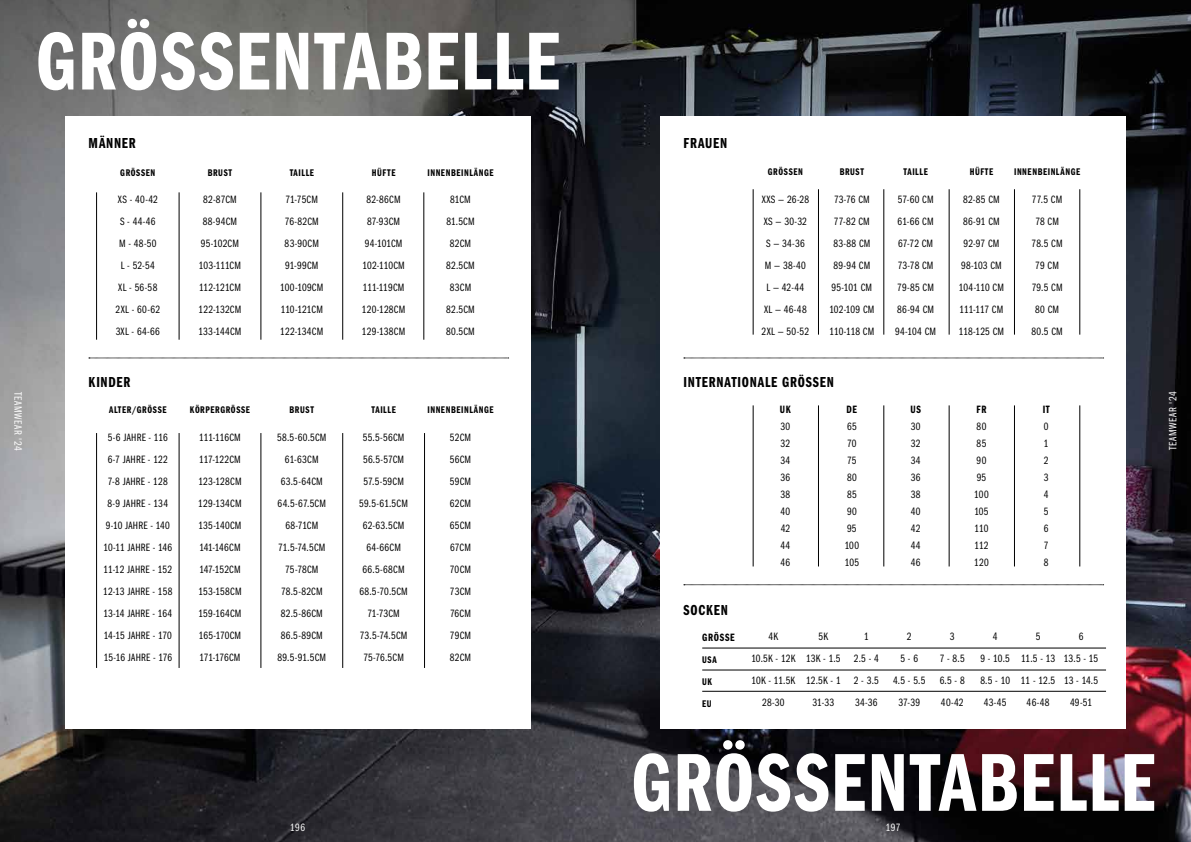
<style>
.page{position:relative;width:1191px;height:842px;background:#fff}
.page>*{position:absolute;margin:0;border:0;box-sizing:border-box;transform-origin:0 0}
.t1{font:85px "Franklin Gothic LT Pro Dm Cm";letter-spacing:.02em;color:#fff}
.t2{font:15px "Franklin Gothic LT Pro Dm Cm";letter-spacing:.055em;color:#000}
.t3{font:11px/22px "Franklin Gothic LT Pro Bk Cm";letter-spacing:.025em;color:#000;text-align:center}
.t4{font:11px "Franklin Gothic LT Pro Bk Cm";letter-spacing:.06em;color:#fff}
.t5{font:11px/22px "Franklin Gothic LT Pro Bk Cm";letter-spacing:.005em;color:#000;text-align:center}
.t6{font:11px "Franklin Gothic LT Pro Dm Cm";letter-spacing:.055em;color:#000}
.t7{font:10px "Franklin Gothic LT Pro Dm Cm";letter-spacing:.06em;color:#000}
</style>
<div class="page">
<img style="left:0;top:0;width:1191px;height:842px">
<div style="left:65px;top:116px;width:465px;height:612px;background:#fff"></div>
<div style="left:660px;top:116px;width:465px;height:612px;background:#fff"></div>
<svg style="left:89px;top:358px;width:420px;height:1px"></svg>
<svg style="left:684px;top:584px;width:419px;height:1px"></svg>
<hr style="left:1014px;top:189px;width:1px;height:146px;background:#000">
<hr style="left:1014px;top:405px;width:1px;height:161px;background:#000">
<hr style="left:1079px;top:405px;width:1px;height:161px;background:#000">
<hr style="left:1079px;top:189px;width:1px;height:146px;background:#000">
<hr style="left:423px;top:192px;width:1px;height:148px;background:#000">
<hr style="left:424px;top:433px;width:1px;height:235px;background:#000">
<hr style="left:949px;top:189px;width:1px;height:146px;background:#000">
<hr style="left:949px;top:405px;width:1px;height:161px;background:#000">
<hr style="left:342px;top:192px;width:1px;height:148px;background:#000">
<hr style="left:342px;top:433px;width:1px;height:235px;background:#000">
<hr style="left:883px;top:189px;width:1px;height:146px;background:#000">
<hr style="left:883px;top:405px;width:1px;height:161px;background:#000">
<hr style="left:261px;top:192px;width:1px;height:148px;background:#000">
<hr style="left:261px;top:433px;width:1px;height:235px;background:#000">
<hr style="left:818px;top:189px;width:1px;height:146px;background:#000">
<hr style="left:818px;top:405px;width:1px;height:161px;background:#000">
<hr style="left:179px;top:192px;width:1px;height:148px;background:#000">
<hr style="left:179px;top:433px;width:1px;height:235px;background:#000">
<hr style="left:753px;top:189px;width:1px;height:146px;background:#000">
<hr style="left:753px;top:405px;width:1px;height:161px;background:#000">
<hr style="left:96px;top:192px;width:1px;height:148px;background:#000">
<hr style="left:96px;top:433px;width:1px;height:235px;background:#000">
<hr style="left:702px;top:648px;width:404px;height:1px;background:#000">
<hr style="left:702px;top:670px;width:404px;height:1px;background:#000">
<hr style="left:702px;top:691px;width:404px;height:1px;background:#000">
<svg style="left:684px;top:358px;width:419px;height:1px"></svg>
<h1 class="t1" style="left:36px;top:15px;width:525px">GRÖSSENTABELLE</h1>
<h2 class="t2" style="left:89px;top:135px;width:49px">MÄNNER</h2>
<p class="t7" style="left:120px;top:167px;width:37px">GRÖSSEN</p>
<p class="t3" style="left:116px;top:189px;width:46px">XS - 40-42<br>S - 44-46<br>M - 48-50<br>L - 52-54<br>XL - 56-58<br>2XL - 60-62<br>3XL - 64-66</p>
<h2 class="t2" style="left:89px;top:374px;width:43px">KINDER</h2>
<p class="t7" style="left:208px;top:167px;width:26px">BRUST</p>
<p class="t3" style="left:198px;top:189px;width:45px">82-87CM<br>88-94CM<br>95-102CM<br>103-111CM<br>112-121CM<br>122-132CM<br>133-144CM</p>
<p class="t7" style="left:290px;top:167px;width:26px">TAILLE</p>
<p class="t3" style="left:280px;top:189px;width:45px">71-75CM<br>76-82CM<br>83-90CM<br>91-99CM<br>100-109CM<br>110-121CM<br>122-134CM</p>
<p class="t7" style="left:372px;top:167px;width:25px">HÜFTE</p>
<p class="t3" style="left:362px;top:189px;width:45px">82-86CM<br>87-93CM<br>94-101CM<br>102-110CM<br>111-119CM<br>120-128CM<br>129-138CM</p>
<p class="t7" style="left:427px;top:167px;width:68px">INNENBEINLÄNGE</p>
<p class="t3" style="left:446px;top:189px;width:30px">81CM<br>81.5CM<br>82CM<br>82.5CM<br>83CM<br>82.5CM<br>80.5CM</p>
<h2 class="t2" style="left:683px;top:135px;width:45px">FRAUEN</h2>
<p class="t7" style="left:768px;top:166px;width:37px">GRÖSSEN</p>
<p class="t3" style="left:761px;top:188px;width:49px">XXS — 26-28<br>XS — 30-32<br>S — 34-36<br>M — 38-40<br>L — 42-44<br>XL — 46-48<br>2XL — 50-52</p>
<p class="t7" style="left:839px;top:166px;width:26px">BRUST</p>
<p class="t3" style="left:829px;top:188px;width:47px">73-76 CM<br>77-82 CM<br>83-88 CM<br>89-94 CM<br>95-101 CM<br>102-109 CM<br>110-118 CM</p>
<h2 class="t2" style="left:683px;top:374px;width:152px">INTERNATIONALE GRÖSSEN</h2>
<p class="t7" style="left:903px;top:166px;width:26px">TAILLE</p>
<p class="t3" style="left:895px;top:188px;width:42px;text-align:left">57-60 CM<br>61-66 CM<br>67-72 CM<br>73-78 CM<br>79-85 CM<br>86-94 CM<br>94-104 CM</p>
<p class="t7" style="left:969px;top:166px;width:25px">HÜFTE</p>
<p class="t3" style="left:958px;top:188px;width:47px">82-85 CM<br>86-91 CM<br>92-97 CM<br>98-103 CM<br>104-110 CM<br>111-117 CM<br>118-125 CM</p>
<p class="t7" style="left:1014px;top:166px;width:68px">INNENBEINLÄNGE</p>
<p class="t3" style="left:1031px;top:188px;width:33px">77.5 CM<br>78 CM<br>78.5 CM<br>79 CM<br>79.5 CM<br>80 CM<br>80.5 CM</p>
<p class="t4" style="left:24px;top:392px;width:60px;rotate:90deg">TEAMWEAR '24</p>
<p class="t4" style="left:1166px;top:450px;width:60px;rotate:-90deg">TEAMWEAR '24</p>
<p class="t7" style="left:427px;top:404px;width:68px">INNENBEINLÄNGE</p>
<p class="t3" style="left:450px;top:426px;width:23px;text-align:justify">52CM 56CM 59CM 62CM 65CM 67CM 70CM 73CM 76CM 79CM 82CM</p>
<p class="t7" style="left:109px;top:404px;width:59px">ALTER/GRÖSSE</p>
<p class="t3" style="left:103px;top:427px;width:71px">5-6 JAHRE - 116<br>6-7 JAHRE - 122<br>7-8 JAHRE - 128<br>8-9 JAHRE - 134<br>9-10 JAHRE - 140<br>10-11 JAHRE - 146<br>11-12 JAHRE - 152<br>12-13 JAHRE - 158<br>13-14 JAHRE - 164<br>14-15 JAHRE - 170<br>15-16 JAHRE - 176</p>
<p class="t7" style="left:190px;top:404px;width:61px">KÖRPERGRÖSSE</p>
<p class="t3" style="left:198px;top:427px;width:45px;text-align:justify">111-116CM 117-122CM 123-128CM 129-134CM 135-140CM 141-146CM 147-152CM 153-158CM 159-164CM 165-170CM 171-176CM</p>
<p class="t6" style="left:910px;top:403px;width:12px">US</p>
<p class="t3" style="left:910px;top:418px;width:11px;line-height:17px;text-align:justify">30<br>32<br>34<br>36<br>38<br>40<br>42<br>44<br>46</p>
<p class="t6" style="left:1042px;top:403px;width:9px">IT</p>
<p class="t3" style="left:1044px;top:418px;width:6px;line-height:17px;text-align:justify">0<br>1<br>2<br>3<br>4<br>5<br>6<br>7<br>8</p>
<p class="t6" style="left:976px;top:403px;width:11px">FR</p>
<p class="t3" style="left:974px;top:418px;width:16px;line-height:17px;text-align:left">80<br>85<br>90<br>95<br>100<br>105<br>110<br>112<br>120</p>
<p class="t6" style="left:780px;top:403px;width:12px">UK</p>
<p class="t3" style="left:780px;top:418px;width:11px;line-height:17px;text-align:justify">30<br>32<br>34<br>36<br>38<br>40<br>42<br>44<br>46</p>
<p class="t6" style="left:846px;top:403px;width:12px">DE</p>
<p class="t3" style="left:844px;top:418px;width:16px;line-height:17px;text-align:left">65<br>70<br>75<br>80<br>85<br>90<br>95<br>100<br>105</p>
<p class="t7" style="left:371px;top:404px;width:26px">TAILLE</p>
<p class="t3" style="left:359px;top:426px;width:50px">55.5-56CM<br>56.5-57CM<br>57.5-59CM<br>59.5-61.5CM<br>62-63.5CM<br>64-66CM<br>66.5-68CM<br>68.5-70.5CM<br>71-73CM<br>73.5-74.5CM<br>75-76.5CM</p>
<p class="t7" style="left:290px;top:404px;width:26px">BRUST</p>
<p class="t3" style="left:277px;top:427px;width:51px">58.5-60.5CM<br>61-63CM<br>63.5-64CM<br>64.5-67.5CM<br>68-71CM<br>71.5-74.5CM<br>75-78CM<br>78.5-82CM<br>82.5-86CM<br>86.5-89CM<br>89.5-91.5CM</p>
<h2 class="t2" style="left:683px;top:601px;width:46px">SOCKEN</h2>
<p class="t6" style="left:702px;top:631px;width:34px">GRÖSSE</p>
<p class="t7" style="left:702px;top:654px;width:16px">USA</p>
<p class="t7" style="left:702px;top:676px;width:11px">UK</p>
<p class="t7" style="left:702px;top:698px;width:11px">EU</p>
<p class="t3" style="left:751px;top:626px;width:46px">4K<br>10.5K - 12K<br>10K - 11.5K<br>28-30</p>
<p class="t3" style="left:854px;top:626px;width:27px">1<br>2.5 - 4<br>2 - 3.5<br>34-36</p>
<p class="t3" style="left:806px;top:626px;width:36px">5K<br>13K - 1.5<br>12.5K - 1<br>31-33</p>
<p class="t3" style="left:939px;top:626px;width:27px">3<br>7 - 8.5<br>6.5 - 8<br>40-42</p>
<p class="t3" style="left:980px;top:626px;width:31px">4<br>9 - 10.5<br>8.5 - 10<br>43-45</p>
<p class="t3" style="left:1021px;top:626px;width:36px">5<br>11.5 - 13<br>11 - 12.5<br>46-48</p>
<p class="t5" style="left:1063px;top:626px;width:36px">6<br>13.5 - 15<br>13 - 14.5<br>49-51</p>
<p class="t3" style="left:893px;top:626px;width:34px">2<br>5 - 6<br>4.5 - 5.5<br>37-39</p>
<h1 class="t1" style="left:631px;top:736px;width:525px">GRÖSSENTABELLE</h1>
<p class="t4" style="left:290px;top:821px;width:17px">196</p>
<p class="t4" style="left:886px;top:821px;width:16px">197</p>
</div>
